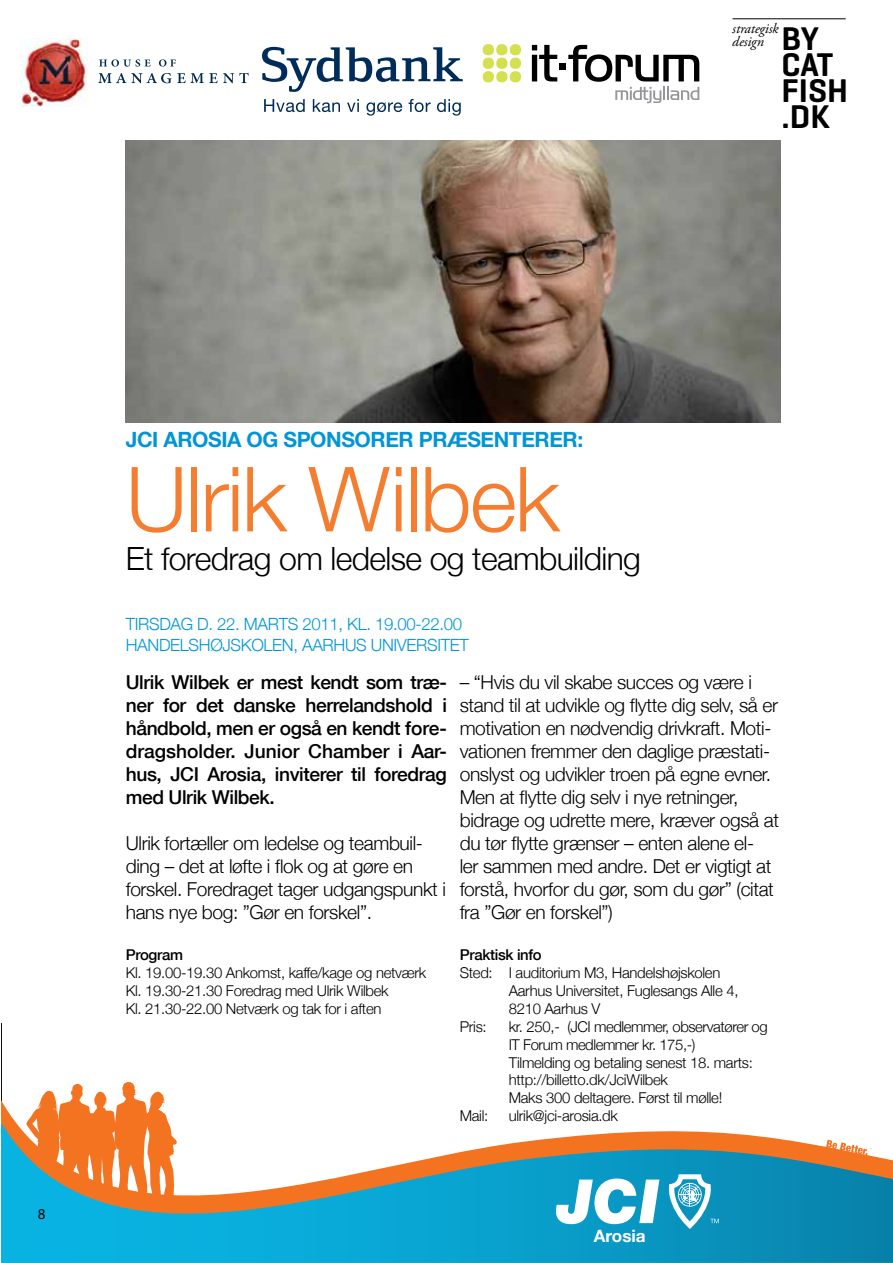
<style>
.page{position:relative;width:893px;height:1263px;background:#fff}
.page>*{position:absolute;margin:0;border:0;box-sizing:border-box;transform-origin:0 0}
.t1{font:300 90px "Helvetica Neue";letter-spacing:-.02em;color:#f47d30}
.t2{font:600 33.45px/26.1px "Geogrotesque";color:#000}
.t3{font:300 31.95px "Helvetica Neue";letter-spacing:-.02em;color:#000}
.t4{font:700 21px "Helvetica Neue";letter-spacing:-.02em;color:#0096d6}
.t5{font:300 19.2px/23px "Helvetica Neue";letter-spacing:-.02em;color:#000}
.t6{font:500 19.2px/23px "Helvetica Neue";letter-spacing:-.02em;color:#000;text-align:justify}
.t7{font:700 17.1px "Helvetica Neue";color:#fff}
.t8{font:300 16.8px/20.2px "Helvetica Neue";letter-spacing:-.02em;color:#0096d6}
.t9{font:15px "Myriad Pro";color:#000}
.t10{font:300 14.85px/17.9px "Helvetica Neue";letter-spacing:-.02em;color:#000}
.t11{font:500 14.85px "Helvetica Neue";letter-spacing:-.02em;color:#000}
.t12{font:italic 14.25px/12.6px "Adobe Garamond Pro";letter-spacing:-.005em;color:#000}
</style>
<div class="page">
<img style="left:21px;top:38px;width:68px;height:68px">
<svg style="left:99px;top:59px;width:52px;height:8px"></svg>
<svg style="left:159px;top:59px;width:17px;height:8px"></svg>
<svg style="left:98px;top:73px;width:151px;height:10px"></svg>
<svg style="left:1px;top:1023px;width:167px;height:99px"></svg>
<svg style="left:1px;top:1122px;width:892px;height:141px"></svg>
<svg style="left:826px;top:1140px;width:46px;height:15px"></svg>
<svg style="left:556px;top:1178px;width:103px;height:46px"></svg>
<svg style="left:665px;top:1174px;width:54px;height:55px"></svg>
<img style="left:126px;top:141px;width:655px;height:281px">
<svg style="left:262px;top:47px;width:201px;height:45px"></svg>
<svg style="left:264px;top:99px;width:197px;height:17px"></svg>
<hr style="left:732px;top:19px;width:114px;height:1px;background:#000">
<svg style="left:532px;top:45px;width:167px;height:58px"></svg>
<div style="left:483px;top:71px;width:11px;height:11px;background:#d5e04e;border-radius:50%"></div>
<div style="left:496px;top:71px;width:11px;height:11px;background:#d5e04e;border-radius:50%"></div>
<div style="left:510px;top:71px;width:11px;height:11px;background:#d5e04e;border-radius:50%"></div>
<div style="left:483px;top:58px;width:11px;height:11px;background:#d5e04e;border-radius:50%"></div>
<div style="left:496px;top:58px;width:11px;height:11px;background:#d5e04e;border-radius:50%"></div>
<div style="left:510px;top:58px;width:11px;height:11px;background:#d5e04e;border-radius:50%"></div>
<div style="left:483px;top:44px;width:11px;height:11px;background:#d5e04e;border-radius:50%"></div>
<div style="left:496px;top:44px;width:11px;height:11px;background:#d5e04e;border-radius:50%"></div>
<div style="left:510px;top:44px;width:11px;height:11px;background:#d5e04e;border-radius:50%"></div>
<p class="t12" style="left:732px;top:23px;width:48px">strategisk design</p>
<h2 class="t2" style="left:781px;top:26px;width:68px">BY<br>CAT<br>FISH .DK</h2>
<p class="t9" style="left:38px;top:1205px;width:9px">8</p>
<p class="t4" style="left:126px;top:427px;width:459px">JCI AROSIA OG SPONSORER PRÆSENTERER:</p>
<h1 class="t1" style="left:126px;top:444px;width:436px">Ulrik Wilbek</h1>
<h3 class="t3" style="left:126px;top:539px;width:517px">Et foredrag om ledelse og teambuilding</h3>
<p class="t8" style="left:126px;top:614px;width:344px">TIRSDAG D. 22. MARTS 2011, KL. 19.00-22.00<br>HANDELSHØJSKOLEN, AARHUS UNIVERSITET</p>
<p class="t6" style="left:126px;top:670px;width:323px">Ulrik Wilbek er mest kendt som træ&shy;ner for det danske herrelandshold i håndbold, men er også en kendt fore&shy;dragsholder. Junior Chamber i Aar&shy;hus, JCI Arosia, inviterer til foredrag med Ulrik Wilbek.</p>
<p class="t5" style="left:126px;top:831px;width:322px">Ulrik fortæller om ledelse og teambuil&shy;ding – det at løfte i flok og at gøre en forskel. Foredraget tager udgangspunkt i hans nye bog: ”Gør en forskel”.</p>
<p class="t5" style="left:460px;top:671px;width:321px">– “Hvis du vil skabe succes og være i stand til at udvikle og flytte dig selv, så er motivation en nødvendig drivkraft. Moti&shy;vationen fremmer den daglige præstati&shy;onslyst og udvikler troen på egne evner.<br>Men at flytte dig selv i nye retninger, bidrage og udrette mere, kræver også at du tør flytte grænser – enten alene el-<br>ler sammen med andre. Det er vigtigt at forstå, hvorfor du gør, som du gør” (citat fra ”Gør en forskel”)</p>
<p class="t11" style="left:460px;top:946px;width:84px">Praktisk info</p>
<p class="t10" style="left:460px;top:963px;width:262px">Sted: I auditorium M3, Handelshøjskolen</p>
<p class="t10" style="left:509px;top:981px;width:231px">Aarhus Universitet, Fuglesangs Alle 4,</p>
<p class="t10" style="left:509px;top:999px;width:93px">8210 Aarhus V</p>
<p class="t10" style="left:460px;top:1017px;width:28px">Pris:</p>
<p class="t10" style="left:509px;top:1017px;width:260px">kr. 250,- (JCI medlemmer, observatører og IT Forum medlemmer kr. 175,-)<br>Tilmelding og betaling senest 18. marts: http://billetto.dk/JciWilbek<br>Maks 300 deltagere. Først til mølle!</p>
<p class="t10" style="left:460px;top:1107px;width:30px">Mail:</p>
<p class="t10" style="left:509px;top:1107px;width:111px">ulrik@jci-arosia.dk</p>
<p class="t11" style="left:126px;top:946px;width:59px">Program</p>
<p class="t10" style="left:126px;top:964px;width:302px">Kl. 19.00-19.30 Ankomst, kaffe/kage og netværk<br>Kl. 19.30-21.30 Foredrag med Ulrik Wilbek<br>Kl. 21.30-22.00 Netværk og tak for i aften</p>
<p class="t7" style="left:594px;top:1226px;width:53px">Arosia</p>
</div>
